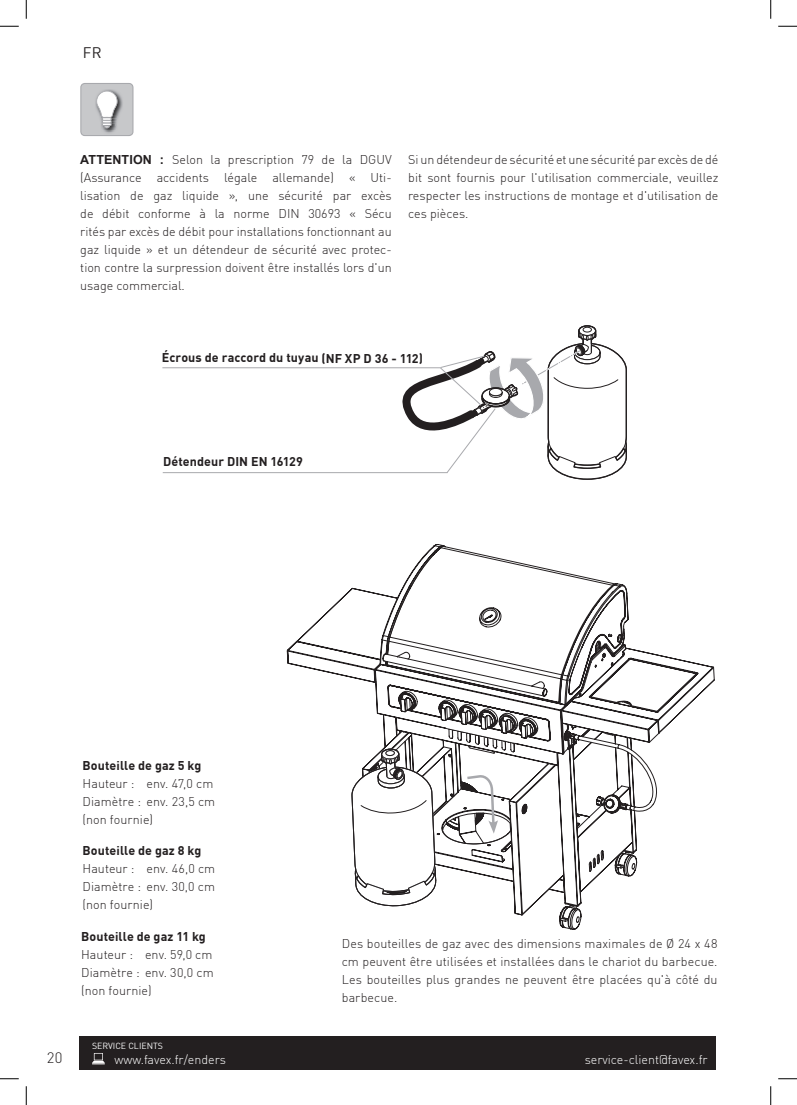
<style>
.page{position:relative;width:797px;height:1105px;background:#fff}
.page>*{position:absolute;margin:0;border:0;box-sizing:border-box;transform-origin:0 0}
.t1{font:15px "DIN Offc";color:#231f20}
.t2{font:300 15px "DIN Pro";color:#231f20}
.t3{font:300 12.5px/18px "DIN Offc";color:#231f20;text-align:justify}
.t4{font:700 12.5px "DIN Offc";letter-spacing:.005em;color:#231f20}
.t5{font:300 12.5px "DIN Offc";color:#fff}
.t6{font:8.75px "DIN Offc";color:#fff}
.s1{font-family:"Arial";font-weight:700}
</style>
<div class="page">
<div style="left:79px;top:1036px;width:637px;height:33px;background:#231f20"></div>
<svg style="left:92px;top:1053px;width:13px;height:11px"></svg>
<svg style="left:436px;top:325px;width:191px;height:155px"></svg>
<hr style="left:162px;top:367px;width:278px;height:1px;background:#a8a9ad">
<svg style="left:436px;top:544px;width:177px;height:39px"></svg>
<svg style="left:436px;top:587px;width:279px;height:329px"></svg>
<svg style="left:80px;top:83px;width:356px;height:607px"></svg>
<svg style="left:351px;top:690px;width:312px;height:218px"></svg>
<svg style="left:0;top:25px;width:19px;height:2px"></svg>
<svg style="left:778px;top:25px;width:19px;height:2px"></svg>
<svg style="left:0;top:1078px;width:19px;height:1px"></svg>
<svg style="left:778px;top:1078px;width:19px;height:1px"></svg>
<svg style="left:25px;top:0;width:2px;height:19px"></svg>
<svg style="left:25px;top:1086px;width:2px;height:19px"></svg>
<svg style="left:770px;top:0;width:1px;height:19px"></svg>
<svg style="left:770px;top:1086px;width:1px;height:19px"></svg>
<p class="t1" style="left:83px;top:43px;width:20px">FR</p>
<p class="t3" style="left:80px;top:150px;width:313px"><span class="s1">ATTENTION :</span> Selon la prescription 79 de la DGUV (Assurance accidents légale allemande) « Uti&shy;lisation de gaz liquide », une sécurité par excès de débit conforme à la norme DIN 30693 « Sécu rités par excès de débit pour installations fonctionnant au gaz liquide » et un détendeur de sécurité avec protec&shy;tion contre la surpression doivent être installés lors d'un usage commercial.</p>
<p class="t3" style="left:408px;top:150px;width:312px">Si un détendeur de sécurité et une sécurité par excès de dé bit sont fournis pour l'utilisation commerciale, veuillez respecter les instructions de montage et d'utilisation de ces pièces.</p>
<p class="t4" style="left:162px;top:350px;width:263px">Écrous de raccord du tuyau (NF XP D 36 - 112)</p>
<p class="t4" style="left:163px;top:453px;width:141px">Détendeur DIN EN 16129</p>
<p class="t2" style="left:47px;top:1046px;width:17px">20</p>
<p class="t4" style="left:83px;top:757px;width:120px">Bouteille de gaz 5 kg</p>
<p class="t3" style="left:83px;top:774px;width:134px;text-align:left">Hauteur : env. 47,0 cm<br>Diamètre : env. 23,5 cm (non fournie)</p>
<p class="t4" style="left:83px;top:843px;width:120px">Bouteille de gaz 8 kg</p>
<p class="t3" style="left:83px;top:860px;width:134px">Hauteur : env. 46,0 cm Diamètre : env. 30,0 cm (non fournie)</p>
<p class="t4" style="left:81px;top:929px;width:126px">Bouteille de gaz 11 kg</p>
<p class="t3" style="left:81px;top:946px;width:134px">Hauteur : env. 59,0 cm Diamètre : env. 30,0 cm (non fournie)</p>
<p class="t3" style="left:342px;top:934px;width:377px">Des bouteilles de gaz avec des dimensions maximales de Ø 24 x 48 cm peuvent être utilisées et installées dans le chariot du barbecue.<br>Les bouteilles plus grandes ne peuvent être placées qu'à côté du barbecue.</p>
<p class="t6" style="left:92px;top:1040px;width:72px">SERVICE CLIENTS</p>
<p class="t5" style="left:114px;top:1052px;width:113px">www.favex.fr/enders</p>
<p class="t5" style="left:584px;top:1052px;width:124px">service-client@favex.fr</p>
</div>
